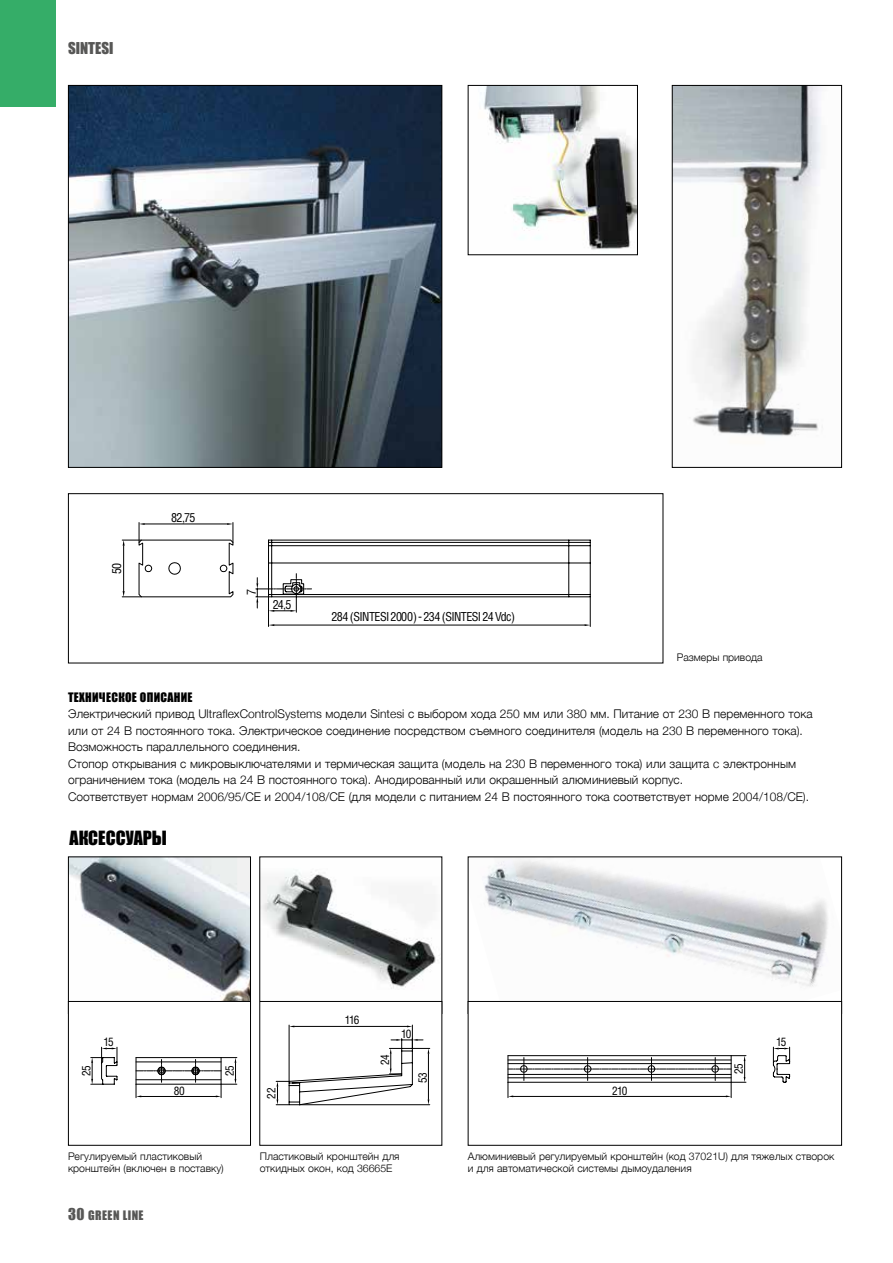
<style>
.page{position:relative;width:893px;height:1263px;background:#fff}
.page>*{position:absolute;margin:0;border:0;box-sizing:border-box;transform-origin:0 0}
.t1{font:18px "Impact";color:#000}
.t2{font:15px "Impact";color:#575756}
.t3{font:300 12px/16.5px "Helvetica Neue";color:#000}
.t4{font:condensed 12px "Helvetica";letter-spacing:-.05em;color:#000}
.t5{font:12px "Impact";letter-spacing:.025em;color:#000}
.t6{font:12px "Impact";letter-spacing:.04em;color:#575756}
.t7{font:condensed 11.25px "Helvetica";letter-spacing:-.07em;color:#000}
.t8{font:300 10.5px/12px "Helvetica Neue";color:#000}
.s1{font-size:15px}
</style>
<div class="page">
<div style="left:0;top:0;width:55px;height:106px;background:#35ad68"></div>
<svg style="left:255px;top:539px;width:336px;height:88px"></svg>
<svg style="left:122px;top:522px;width:112px;height:76px"></svg>
<hr style="left:274px;top:625px;width:311px;height:1px;background:#000">
<svg style="left:256px;top:574px;width:56px;height:52px"></svg>
<svg style="left:585px;top:597px;width:6px;height:29px"></svg>
<div style="left:68px;top:493px;width:595px;height:170px;border:1px solid #000"></div>
<img style="left:70px;top:87px;width:370px;height:379px">
<div style="left:68px;top:85px;width:374px;height:383px;border:1px solid #000"></div>
<img style="left:484px;top:87px;width:152px;height:163px">
<div style="left:468px;top:85px;width:170px;height:170px;border:1px solid #000"></div>
<img style="left:674px;top:87px;width:149px;height:349px">
<div style="left:672px;top:85px;width:170px;height:383px;border:1px solid #000"></div>
<img style="left:70px;top:858px;width:179px;height:143px">
<div style="left:68px;top:856px;width:183px;height:158px;border:1px solid #000"></div>
<img style="left:261px;top:870px;width:179px;height:119px">
<img style="left:484px;top:859px;width:344px;height:142px">
<svg style="left:70px;top:1012px;width:179px;height:86px"></svg>
<div style="left:68px;top:1001px;width:183px;height:145px;border:1px solid #000"></div>
<svg style="left:275px;top:1025px;width:156px;height:81px"></svg>
<div style="left:259px;top:1001px;width:183px;height:145px;border:1px solid #000"></div>
<svg style="left:507px;top:1055px;width:239px;height:43px"></svg>
<svg style="left:772px;top:1047px;width:18px;height:36px"></svg>
<div style="left:468px;top:1001px;width:374px;height:145px;border:1px solid #000"></div>
<p class="t2" style="left:68px;top:37px;width:47px">SINTESI</p>
<p class="t4" style="left:109px;top:574px;width:13px;rotate:-90deg">50</p>
<p class="t4" style="left:171px;top:510px;width:26px">82,75</p>
<p class="t4" style="left:244px;top:595px;width:7px;rotate:-90deg">7</p>
<p class="t4" style="left:273px;top:597px;width:20px">24,5</p>
<p class="t7" style="left:471px;top:608px;width:12px">12</p>
<p class="t4" style="left:331px;top:610px;width:185px">284 (SINTESI2000) - 234 (SINTESI 24 Vdc)</p>
<p class="t8" style="left:677px;top:651px;width:87px">Размеры привода</p>
<p class="t5" style="left:68px;top:688px;width:126px">ТЕХНИЧЕСКОЕ ОПИСАНИЕ</p>
<p class="t3" style="left:68px;top:705px;width:746px">Электрический привод UltraflexControlSystems модели Sintesi с выбором хода 250 мм или 380 мм. Питание от 230 В переменного тока или от 24 В постоянного тока. Электрическое соединение посредством съемного соединителя (модель на 230 В переменного тока).<br>Возможность параллельного соединения.<br>Стопор открывания с микровыключателями и термическая защита (модель на 230 В переменного тока) или защита c электронным ограничением тока (модель на 24 В постоянного тока). Анодированный или окрашенный алюминиевый корпус.<br>Соответствует нормам 2006/95/СЕ и 2004/108/СЕ (для модели с питанием 24 В постоянного тока соответствует норме 2004/108/СЕ).</p>
<p class="t7" style="left:779px;top:724px;width:12px;rotate:-90deg">22</p>
<p class="t7" style="left:528px;top:721px;width:16px">116</p>
<h1 class="t1" style="left:70px;top:824px;width:99px">АКСЕССУАРЫ</h1>
<p class="t7" style="left:79px;top:1076px;width:12px;rotate:-90deg">25</p>
<p class="t7" style="left:103px;top:1035px;width:12px">15</p>
<p class="t7" style="left:174px;top:1084px;width:12px">80</p>
<p class="t7" style="left:223px;top:1076px;width:12px;rotate:-90deg">25</p>
<p class="t7" style="left:264px;top:1099px;width:12px;rotate:-90deg">22</p>
<p class="t7" style="left:345px;top:1013px;width:16px">116</p>
<p class="t7" style="left:378px;top:1065px;width:12px;rotate:-90deg">24</p>
<p class="t7" style="left:401px;top:1027px;width:12px">10</p>
<p class="t7" style="left:416px;top:1083px;width:12px;rotate:-90deg">53</p>
<p class="t7" style="left:612px;top:1084px;width:17px">210</p>
<p class="t7" style="left:731px;top:1074px;width:12px;rotate:-90deg">25</p>
<p class="t7" style="left:772px;top:1044px;width:12px;rotate:-90deg">24</p>
<p class="t7" style="left:776px;top:1035px;width:12px">15</p>
<p class="t8" style="left:68px;top:1149px;width:157px">Регулируемый пластиковый кронштейн (включен в поставку)</p>
<p class="t8" style="left:260px;top:1149px;width:141px">Пластиковый кронштейн для откидных окон, код 36665Е</p>
<p class="t8" style="left:468px;top:1149px;width:368px">Алюминиевый регулируемый кронштейн (код 37021U) для тяжелых створок и для автоматической системы дымоудаления</p>
<p class="t6" style="left:68px;top:1205px;width:77px"><span class="s1">30</span> GREEN LINE</p>
</div>
